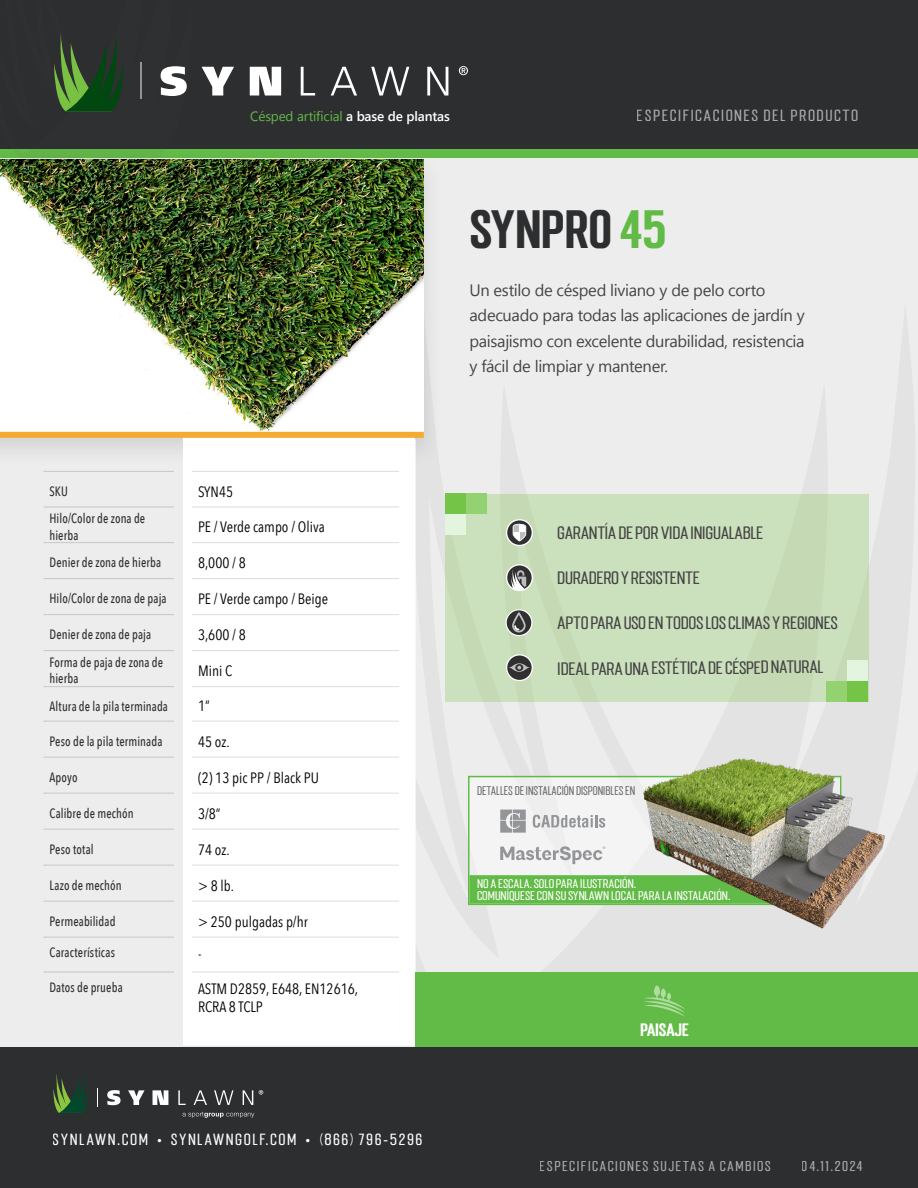
<style>
.page{position:relative;width:918px;height:1188px;background:#fff}
.page>*{position:absolute;margin:0;border:0;box-sizing:border-box;transform-origin:0 0}
.t1{font:700 45px "Mostin";letter-spacing:-.01em;color:#2d2e30}
.t2{font:16.5px/25.5px "Segoe UI";letter-spacing:-.02em;color:#454545}
.t3{font:15px/18px "Avenir Next Condensed";color:#000}
.t4{font:15px "Mostin";letter-spacing:-.02em;color:#454545}
.t5{font:700 15px "Mostin";letter-spacing:-.03em;color:#fff}
.t6{font:500 13.5px/16.2px "Avenir Next Condensed";letter-spacing:.01em;color:#303030;scale:.9 1}
.t7{font:13.5px "Mostin";letter-spacing:.11em;color:#fff}
.t8{font:13.5px "Segoe UI";letter-spacing:-.01em;color:#62bb46}
.t9{font:12px "Mostin";letter-spacing:.115em;color:#fff}
.t10{font:10.5px/12px "Mostin";color:#fff}
.t11{font:10.5px "Mostin";color:#303030;scale:.9 1}
.s1{font-weight:600;color:#fff}
.s2{font-family:"Segoe UI"}
.s3{color:#62bb46}
</style>
<div class="page">
<div style="left:0;top:153px;width:918px;height:895px;background:#ededed"></div>
<div style="left:0;top:0;width:918px;height:153px;background:#2d2e30"></div>
<div style="left:0;top:1047px;width:918px;height:141px;background:#2d2e30"></div>
<div style="left:0;top:149px;width:918px;height:9px;background:#62bb46"></div>
<div style="left:0;top:151px;width:445px;height:318px;background:#231f20;opacity:.13"></div>
<img style="left:0;top:159px;width:424px;height:273px">
<div style="left:183px;top:438px;width:233px;height:608px;background:#fff"></div>
<div style="left:0;top:432px;width:424px;height:6px;background:#f4ab30"></div>
<hr style="left:192px;top:471px;width:207px;height:1px;background:#dcdddf">
<hr style="left:192px;top:507px;width:207px;height:1px;background:#dcdddf">
<hr style="left:192px;top:542px;width:207px;height:1px;background:#dcdddf">
<hr style="left:192px;top:578px;width:207px;height:1px;background:#dcdddf">
<hr style="left:192px;top:614px;width:207px;height:1px;background:#dcdddf">
<hr style="left:192px;top:650px;width:207px;height:1px;background:#dcdddf">
<hr style="left:192px;top:686px;width:207px;height:1px;background:#dcdddf">
<hr style="left:192px;top:721px;width:207px;height:1px;background:#dcdddf">
<hr style="left:192px;top:757px;width:207px;height:1px;background:#dcdddf">
<hr style="left:192px;top:793px;width:207px;height:1px;background:#dcdddf">
<hr style="left:192px;top:829px;width:207px;height:1px;background:#dcdddf">
<hr style="left:192px;top:865px;width:207px;height:1px;background:#dcdddf">
<hr style="left:192px;top:901px;width:207px;height:1px;background:#dcdddf">
<hr style="left:192px;top:937px;width:207px;height:1px;background:#dcdddf">
<hr style="left:192px;top:972px;width:207px;height:1px;background:#dcdddf">
<hr style="left:44px;top:471px;width:130px;height:1px;background:#c7c7c7">
<hr style="left:44px;top:507px;width:130px;height:1px;background:#c7c7c7">
<hr style="left:44px;top:542px;width:130px;height:1px;background:#c7c7c7">
<hr style="left:44px;top:578px;width:130px;height:1px;background:#c7c7c7">
<hr style="left:44px;top:614px;width:130px;height:1px;background:#c7c7c7">
<hr style="left:44px;top:650px;width:130px;height:1px;background:#c7c7c7">
<hr style="left:44px;top:686px;width:130px;height:1px;background:#c7c7c7">
<hr style="left:44px;top:721px;width:130px;height:1px;background:#c7c7c7">
<hr style="left:44px;top:757px;width:130px;height:1px;background:#c7c7c7">
<hr style="left:44px;top:793px;width:130px;height:1px;background:#c7c7c7">
<hr style="left:44px;top:829px;width:130px;height:1px;background:#c7c7c7">
<hr style="left:44px;top:865px;width:130px;height:1px;background:#c7c7c7">
<hr style="left:44px;top:901px;width:130px;height:1px;background:#c7c7c7">
<hr style="left:44px;top:937px;width:130px;height:1px;background:#c7c7c7">
<hr style="left:44px;top:972px;width:130px;height:1px;background:#c7c7c7">
<div style="left:446px;top:494px;width:423px;height:208px;background:#cbe0bc"></div>
<div style="left:827px;top:681px;width:20px;height:21px;background:#94d170"></div>
<div style="left:847px;top:681px;width:21px;height:21px;background:#73c447"></div>
<div style="left:847px;top:660px;width:21px;height:21px;background:#e3f5de"></div>
<div style="left:466px;top:494px;width:21px;height:20px;background:#94d170"></div>
<div style="left:446px;top:494px;width:20px;height:20px;background:#73c447"></div>
<div style="left:446px;top:514px;width:20px;height:21px;background:#e3f5de"></div>
<svg style="left:507px;top:520px;width:25px;height:25px"></svg>
<svg style="left:512px;top:524px;width:14px;height:18px"></svg>
<div style="left:506px;top:519px;width:27px;height:27px;border:1px solid #fff;border-radius:50%"></div>
<svg style="left:507px;top:565px;width:25px;height:26px"></svg>
<svg style="left:511px;top:569px;width:16px;height:22px"></svg>
<div style="left:506px;top:564px;width:27px;height:27px;border:1px solid #fff;border-radius:50%"></div>
<svg style="left:507px;top:655px;width:25px;height:26px"></svg>
<div style="left:506px;top:654px;width:27px;height:27px;border:1px solid #fff;border-radius:50%"></div>
<svg style="left:509px;top:663px;width:21px;height:9px"></svg>
<svg style="left:506px;top:610px;width:26px;height:26px"></svg>
<div style="left:506px;top:609px;width:27px;height:27px;border:1px solid #fff;border-radius:50%"></div>
<svg style="left:512px;top:613px;width:14px;height:20px"></svg>
<svg style="left:183px;top:1112px;width:71px;height:6px"></svg>
<svg style="left:53px;top:1074px;width:35px;height:39px"></svg>
<svg style="left:97px;top:1088px;width:1px;height:18px"></svg>
<svg style="left:107px;top:1090px;width:14px;height:15px"></svg>
<svg style="left:128px;top:1090px;width:17px;height:15px"></svg>
<svg style="left:153px;top:1090px;width:15px;height:15px"></svg>
<svg style="left:178px;top:1090px;width:8px;height:15px"></svg>
<svg style="left:194px;top:1090px;width:13px;height:15px"></svg>
<svg style="left:214px;top:1090px;width:20px;height:15px"></svg>
<svg style="left:243px;top:1090px;width:10px;height:15px"></svg>
<svg style="left:259px;top:1090px;width:4px;height:5px"></svg>
<div style="left:416px;top:972px;width:502px;height:75px;background:#62bb46"></div>
<svg style="left:644px;top:985px;width:41px;height:32px"></svg>
<svg style="left:0;top:33px;width:192px;height:126px"></svg>
<svg style="left:202px;top:67px;width:32px;height:29px"></svg>
<svg style="left:250px;top:67px;width:31px;height:29px"></svg>
<svg style="left:301px;top:67px;width:14px;height:29px"></svg>
<svg style="left:331px;top:67px;width:26px;height:29px"></svg>
<svg style="left:371px;top:67px;width:38px;height:29px"></svg>
<svg style="left:427px;top:67px;width:21px;height:29px"></svg>
<svg style="left:459px;top:66px;width:9px;height:9px"></svg>
<div style="left:469px;top:776px;width:373px;height:129px;background:#f4f4f4"></div>
<div style="left:470px;top:875px;width:370px;height:29px;background:#62bb46"></div>
<img style="left:614px;top:758px;width:271px;height:171px">
<svg style="left:500px;top:846px;width:105px;height:18px"></svg>
<svg style="left:500px;top:810px;width:26px;height:23px"></svg>
<svg style="left:533px;top:815px;width:72px;height:13px"></svg>
<p class="t8" style="left:250px;top:105px;width:201px">Césped artificial <span class="s1">a base de plantas</span></p>
<p class="t7" style="left:637px;top:108px;width:223px">ESPECIFICACIONES DEL PRODUCTO</p>
<p class="t6" style="left:50px;top:484px;width:22px">SKU</p>
<p class="t3" style="left:198px;top:484px;width:37px">SYN45</p>
<p class="t6" style="left:50px;top:512px;width:108px">Hilo/Color de zona de hierba</p>
<p class="t3" style="left:198px;top:519px;width:128px">PE / Verde campo / Oliva</p>
<p class="t6" style="left:50px;top:556px;width:126px">Denier de zona de hierba</p>
<p class="t3" style="left:198px;top:555px;width:49px">8,000 / 8</p>
<p class="t6" style="left:50px;top:592px;width:132px">Hilo/Color de zona de paja</p>
<p class="t3" style="left:198px;top:591px;width:132px">PE / Verde campo / Beige</p>
<p class="t6" style="left:50px;top:628px;width:115px">Denier de zona de paja</p>
<p class="t3" style="left:198px;top:627px;width:49px">3,600 / 8</p>
<p class="t6" style="left:50px;top:656px;width:128px">Forma de paja de zona de hierba</p>
<p class="t3" style="left:198px;top:663px;width:36px">Mini C</p>
<p class="t6" style="left:50px;top:699px;width:133px">Altura de la pila terminada</p>
<p class="t3" style="left:198px;top:699px;width:13px">1”</p>
<p class="t6" style="left:50px;top:734px;width:127px">Peso de la pila terminada</p>
<p class="t3" style="left:198px;top:734px;width:33px">45 oz.</p>
<p class="t6" style="left:50px;top:770px;width:33px">Apoyo</p>
<p class="t3" style="left:198px;top:770px;width:123px">(2) 13 pic PP / Black PU</p>
<p class="t6" style="left:50px;top:806px;width:95px">Calibre de mechón</p>
<p class="t3" style="left:198px;top:806px;width:24px">3/8”</p>
<p class="t6" style="left:50px;top:842px;width:51px">Peso total</p>
<p class="t3" style="left:198px;top:842px;width:33px">74 oz.</p>
<p class="t6" style="left:50px;top:878px;width:82px">Lazo de mechón</p>
<p class="t3" style="left:198px;top:878px;width:37px">&gt; 8 lb.</p>
<p class="t6" style="left:50px;top:914px;width:75px">Permeabilidad</p>
<p class="t3" style="left:198px;top:914px;width:111px">&gt; 250 pulgadas p/hr</p>
<p class="t6" style="left:50px;top:946px;width:74px">Características</p>
<p class="t3" style="left:198px;top:946px;width:5px">-</p>
<p class="t6" style="left:50px;top:981px;width:83px">Datos de prueba</p>
<p class="t3" style="left:198px;top:981px;width:162px">ASTM D2859, E648, EN12616,<br>RCRA 8 TCLP</p>
<p class="t7" style="left:53px;top:1133px;width:371px">SYNLAWN.COM <span class="s2">•</span> SYNLAWNGOLF.COM <span class="s2">•</span> (866) 796-5296</p>
<h1 class="t1" style="left:470px;top:206px;width:199px">SYNPRO <span class="s3">45</span></h1>
<p class="t2" style="left:470px;top:279px;width:337px">Un estilo de césped liviano y de pelo corto adecuado para todas las aplicaciones de jardín y paisajismo con excelente durabilidad, resistencia y fácil de limpiar y mantener.</p>
<p class="t4" style="left:557px;top:523px;width:208px">GARANTÍA DE POR VIDA INIGUALABLE</p>
<p class="t4" style="left:557px;top:568px;width:144px">DURADERO Y RESISTENTE</p>
<p class="t4" style="left:557px;top:613px;width:282px">APTO PARA USO EN TODOS LOS CLIMAS Y REGIONES</p>
<p class="t4" style="left:557px;top:660px;width:268px;rotate:-1deg">IDEAL PARA UNA ESTÉTICA DE CÉSPED NATURAL</p>
<p class="t11" style="left:477px;top:786px;width:177px">DETALLES DE INSTALACIÓN DISPONIBLES EN</p>
<p class="t10" style="left:477px;top:877px;width:255px">NO A ESCALA. SOLO PARA ILUSTRACIÓN.<br>COMUNÍQUESE CON SU SYNLAWN LOCAL PARA LA INSTALACIÓN.</p>
<p class="t5" style="left:640px;top:1022px;width:50px">PAISAJE</p>
<p class="t9" style="left:540px;top:1160px;width:233px">ESPECIFICACIONES SUJETAS A CAMBIOS</p>
<p class="t9" style="left:802px;top:1160px;width:62px">04.11.2024</p>
</div>
